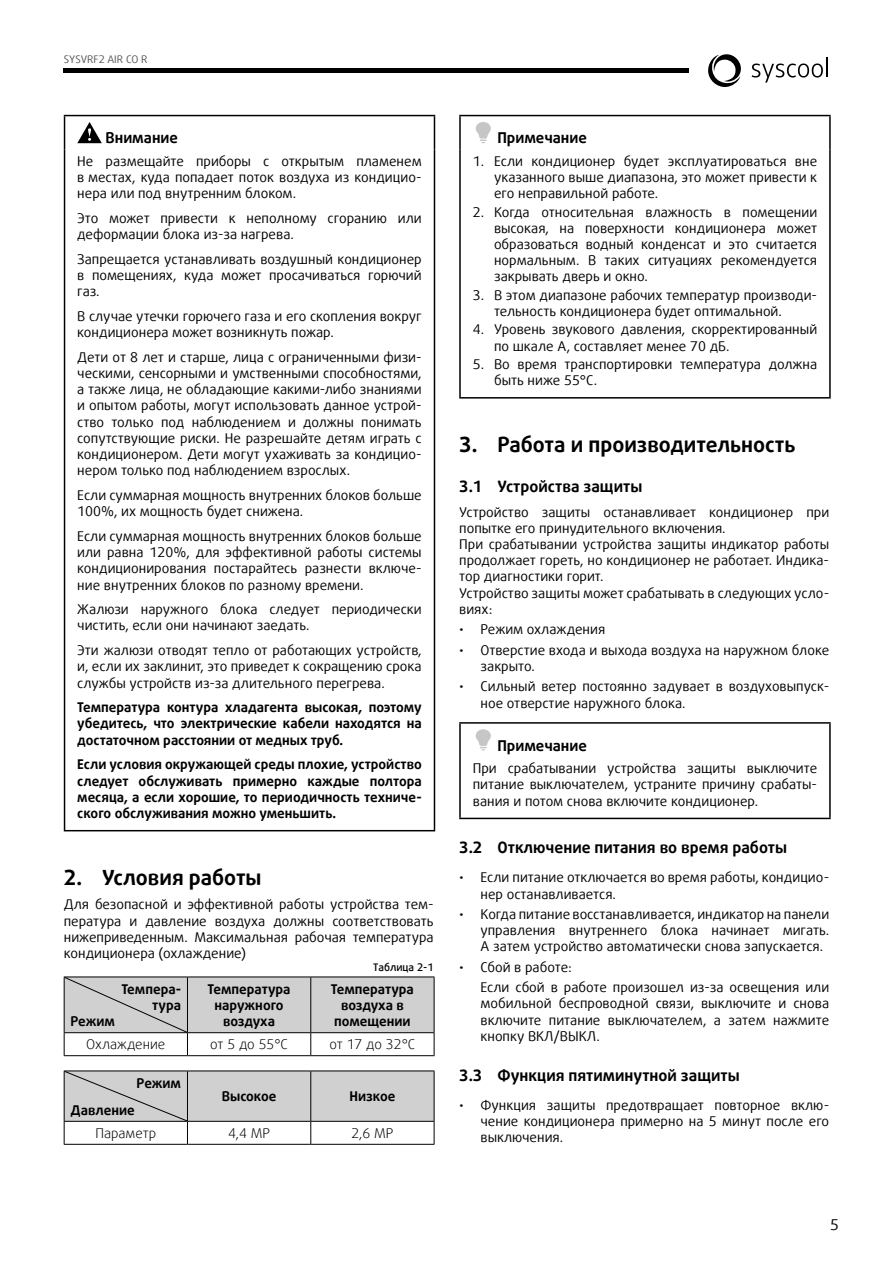
<style>
.page{position:relative;width:893px;height:1263px;background:#fff}
.page>*{position:absolute;margin:0;border:0;box-sizing:border-box;transform-origin:0 0}
.t1{font:700 21px "Daxline Offc Pro";color:#000}
.t2{font:700 15.75px "Daxline Offc Pro";color:#000}
.t3{font:700 15px "Daxline Offc Pro";color:#000}
.t4{font:15px "Daxline Offc Pro";color:#000}
.t5{font:13.5px/16.2px "Daxline Offc Pro";color:#000;text-align:justify}
.t6{font:700 13.5px/16.2px "Daxline Offc Pro";color:#000;text-align:justify}
.t7{font:300 13.5px "Daxline Offc Pro";color:#000}
.t8{font:10.5px "Daxline Offc Pro";color:#575756}
.t9{font:500 10.5px "Daxline Offc Pro";color:#000}
</style>
<div class="page">
<hr style="left:64px;top:69px;width:625px;height:4px;background:#000">
<svg style="left:708px;top:54px;width:33px;height:33px"></svg>
<svg style="left:752px;top:58px;width:76px;height:25px"></svg>
<hr style="left:64px;top:150px;width:1px;height:680px;background:#000">
<hr style="left:434px;top:150px;width:1px;height:680px;background:#000">
<hr style="left:64px;top:830px;width:371px;height:1px;background:#000">
<hr style="left:64px;top:115px;width:371px;height:1px;background:#000">
<hr style="left:64px;top:116px;width:1px;height:34px;background:#000">
<hr style="left:434px;top:116px;width:1px;height:34px;background:#000">
<svg style="left:77px;top:122px;width:25px;height:21px"></svg>
<hr style="left:64px;top:976px;width:123px;height:1px;background:#000">
<hr style="left:187px;top:976px;width:124px;height:1px;background:#000">
<hr style="left:311px;top:976px;width:123px;height:1px;background:#000">
<hr style="left:64px;top:1055px;width:123px;height:1px;background:#000">
<hr style="left:187px;top:1055px;width:124px;height:1px;background:#000">
<hr style="left:311px;top:1055px;width:123px;height:1px;background:#000">
<svg style="left:64px;top:977px;width:371px;height:78px"></svg>
<hr style="left:64px;top:1070px;width:123px;height:1px;background:#000">
<hr style="left:187px;top:1070px;width:124px;height:1px;background:#000">
<hr style="left:311px;top:1070px;width:123px;height:1px;background:#000">
<hr style="left:64px;top:1144px;width:123px;height:1px;background:#000">
<hr style="left:187px;top:1144px;width:124px;height:1px;background:#000">
<hr style="left:311px;top:1144px;width:123px;height:1px;background:#000">
<svg style="left:64px;top:1071px;width:371px;height:73px"></svg>
<hr style="left:459px;top:150px;width:2px;height:247px;background:#000">
<hr style="left:829px;top:150px;width:2px;height:247px;background:#000">
<hr style="left:459px;top:397px;width:372px;height:2px;background:#000">
<hr style="left:459px;top:115px;width:372px;height:1px;background:#000">
<hr style="left:459px;top:116px;width:2px;height:34px;background:#000">
<hr style="left:829px;top:116px;width:2px;height:34px;background:#000">
<svg style="left:475px;top:122px;width:16px;height:21px"></svg>
<hr style="left:459px;top:757px;width:2px;height:61px;background:#000">
<hr style="left:829px;top:757px;width:2px;height:61px;background:#000">
<hr style="left:459px;top:818px;width:372px;height:1px;background:#000">
<hr style="left:459px;top:722px;width:372px;height:2px;background:#000">
<hr style="left:459px;top:724px;width:2px;height:33px;background:#000">
<hr style="left:829px;top:724px;width:2px;height:33px;background:#000">
<svg style="left:475px;top:729px;width:16px;height:22px"></svg>
<p class="t8" style="left:64px;top:52px;width:85px">SYSVRF2 AIR CO R</p>
<p class="t3" style="left:106px;top:128px;width:74px">Внимание</p>
<p class="t5" style="left:77px;top:153px;width:346px">Не размещайте приборы с открытым пламенем в местах, куда попадает поток воздуха из кондицио&shy;нера или под внутренним блоком.</p>
<p class="t5" style="left:77px;top:210px;width:346px">Это может привести к неполному сгоранию или деформации блока из-за нагрева.</p>
<p class="t5" style="left:77px;top:251px;width:346px">Запрещается устанавливать воздушный кондиционер в помещениях, куда может просачиваться горючий газ.</p>
<p class="t5" style="left:77px;top:308px;width:346px">В случае утечки горючего газа и его скопления вокруг кондиционера может возникнуть пожар.</p>
<p class="t5" style="left:77px;top:349px;width:346px">Дети от 8 лет и старше, лица с ограниченными физи&shy;ческими, сенсорными и умственными способностями, а также лица, не обладающие какими-либо знаниями и опытом работы, могут использовать данное устрой&shy;ство только под наблюдением и должны понимать сопутствующие риски. Не разрешайте детям играть с кондиционером. Дети могут ухаживать за кондицио&shy;нером только под наблюдением взрослых.</p>
<p class="t5" style="left:77px;top:487px;width:346px">Если суммарная мощность внутренних блоков больше<br>100%, их мощность будет снижена.</p>
<p class="t5" style="left:77px;top:528px;width:346px">Если суммарная мощность внутренних блоков больше или равна 120%, для эффективной работы системы кондиционирования постарайтесь разнести включе&shy;ние внутренних блоков по разному времени.</p>
<p class="t5" style="left:77px;top:601px;width:346px">Жалюзи наружного блока следует периодически чистить, если они начинают заедать.</p>
<p class="t5" style="left:77px;top:642px;width:346px">Эти жалюзи отводят тепло от работающих устройств, и, если их заклинит, это приведет к сокращению срока службы устройств из-за длительного перегрева.</p>
<p class="t6" style="left:77px;top:699px;width:346px">Температура контура хладагента высокая, поэтому убедитесь, что электрические кабели находятся на достаточном расстоянии от медных труб.</p>
<p class="t6" style="left:77px;top:756px;width:346px">Если условия окружающей среды плохие, устройство следует обслуживать примерно каждые полтора месяца, а если хорошие, то периодичность техниче&shy;ского обслуживания можно уменьшить.</p>
<h1 class="t1" style="left:64px;top:863px;width:199px">2. Условия работы</h1>
<p class="t5" style="left:64px;top:896px;width:371px">Для безопасной и эффективной работы устройства тем&shy;пература и давление воздуха должны соответствовать нижеприведенным. Максимальная рабочая температура кондиционера (охлаждение)</p>
<p class="t9" style="left:373px;top:960px;width:62px">Таблица 2-1</p>
<p class="t6" style="left:121px;top:981px;width:61px;text-align:right">Темпера&shy;тура</p>
<p class="t6" style="left:71px;top:1013px;width:46px">Режим</p>
<p class="t6" style="left:208px;top:981px;width:84px;text-align:center">Температура наружного воздуха</p>
<p class="t6" style="left:331px;top:981px;width:84px;text-align:center">Температура воздуха в помещении</p>
<p class="t7" style="left:86px;top:1035px;width:81px">Охлаждение</p>
<p class="t7" style="left:210px;top:1035px;width:79px">от 5 до 55°C</p>
<p class="t7" style="left:330px;top:1035px;width:87px">от 17 до 32°C</p>
<p class="t6" style="left:137px;top:1075px;width:46px">Режим</p>
<p class="t6" style="left:71px;top:1102px;width:66px">Давление</p>
<p class="t6" style="left:222px;top:1088px;width:56px">Высокое</p>
<p class="t6" style="left:349px;top:1088px;width:47px">Низкое</p>
<p class="t7" style="left:95px;top:1124px;width:62px">Параметр</p>
<p class="t7" style="left:228px;top:1124px;width:44px">4,4 MP</p>
<p class="t7" style="left:351px;top:1124px;width:44px">2,6 MP</p>
<p class="t3" style="left:497px;top:128px;width:91px">Примечание</p>
<p class="t5" style="left:494px;top:153px;width:325px;text-indent:-21px">1. Если кондиционер будет эксплуатироваться вне указанного выше диапазона, это может привести к его неправильной работе.</p>
<p class="t5" style="left:494px;top:204px;width:325px;text-indent:-21px">2. Когда относительная влажность в помещении высокая, на поверхности кондиционера может образоваться водный конденсат и это считается нормальным. В таких ситуациях рекомендуется закрывать дверь и окно.</p>
<p class="t5" style="left:494px;top:287px;width:325px;text-indent:-21px">3. В этом диапазоне рабочих температур производи&shy;тельность кондиционера будет оптимальной.</p>
<p class="t5" style="left:494px;top:321px;width:325px;text-indent:-21px">4. Уровень звукового давления, скорректированный по шкале А, составляет менее 70 дБ.</p>
<p class="t5" style="left:494px;top:356px;width:325px;text-indent:-21px">5. Во время транспортировки температура должна быть ниже 55°C.</p>
<h1 class="t1" style="left:459px;top:430px;width:338px">3. Работа и производительность</h1>
<p class="t2" style="left:459px;top:476px;width:185px">3.1 Устройства защиты</p>
<p class="t5" style="left:459px;top:504px;width:371px;text-align:left">Устройство защиты останавливает кондиционер при попытке его принудительного включения.<br>При срабатывании устройства защиты индикатор работы продолжает гореть, но кондиционер не работает. Индика&shy;тор диагностики горит.<br>Устройство защиты может срабатывать в следующих усло&shy;виях:</p>
<p class="t5" style="left:459px;top:621px;width:147px">• Режим охлаждения</p>
<p class="t5" style="left:480px;top:642px;width:350px;text-indent:-21px">• Отверстие входа и выхода воздуха на наружном блоке закрыто.</p>
<p class="t5" style="left:480px;top:678px;width:350px;text-indent:-21px">• Сильный ветер постоянно задувает в воздуховыпуск&shy;ное отверстие наружного блока.</p>
<p class="t3" style="left:497px;top:735px;width:91px">Примечание</p>
<p class="t5" style="left:473px;top:760px;width:346px">При срабатывании устройства защиты выключите питание выключателем, устраните причину срабаты&shy;вания и потом снова включите кондиционер.</p>
<p class="t2" style="left:459px;top:837px;width:329px">3.2 Отключение питания во время работы</p>
<p class="t5" style="left:480px;top:869px;width:350px;text-indent:-21px">• Если питание отключается во время работы, кондицио&shy;нер останавливается.</p>
<p class="t5" style="left:480px;top:906px;width:350px;text-indent:-21px">• Когда питание восстанавливается, индикатор на панели управления внутреннего блока начинает мигать.<br>А затем устройство автоматически снова запускается.</p>
<p class="t5" style="left:480px;top:957px;width:350px;line-height:20.4px;text-indent:-21px">• Сбой в работе:<br>Если сбой в работе произошел из-за освещения или</p>
<p class="t5" style="left:480px;top:995px;width:350px">мобильной беспроводной связи, выключите и снова включите питание выключателем, а затем нажмите кнопку ВКЛ/ВЫКЛ.</p>
<p class="t2" style="left:459px;top:1065px;width:282px">3.3 Функция пятиминутной защиты</p>
<p class="t5" style="left:480px;top:1097px;width:350px;text-indent:-21px">• Функция защиты предотвращает повторное вклю&shy;чение кондиционера примерно на 5 минут после его выключения.</p>
<p class="t4" style="left:830px;top:1214px;width:10px">5</p>
</div>
